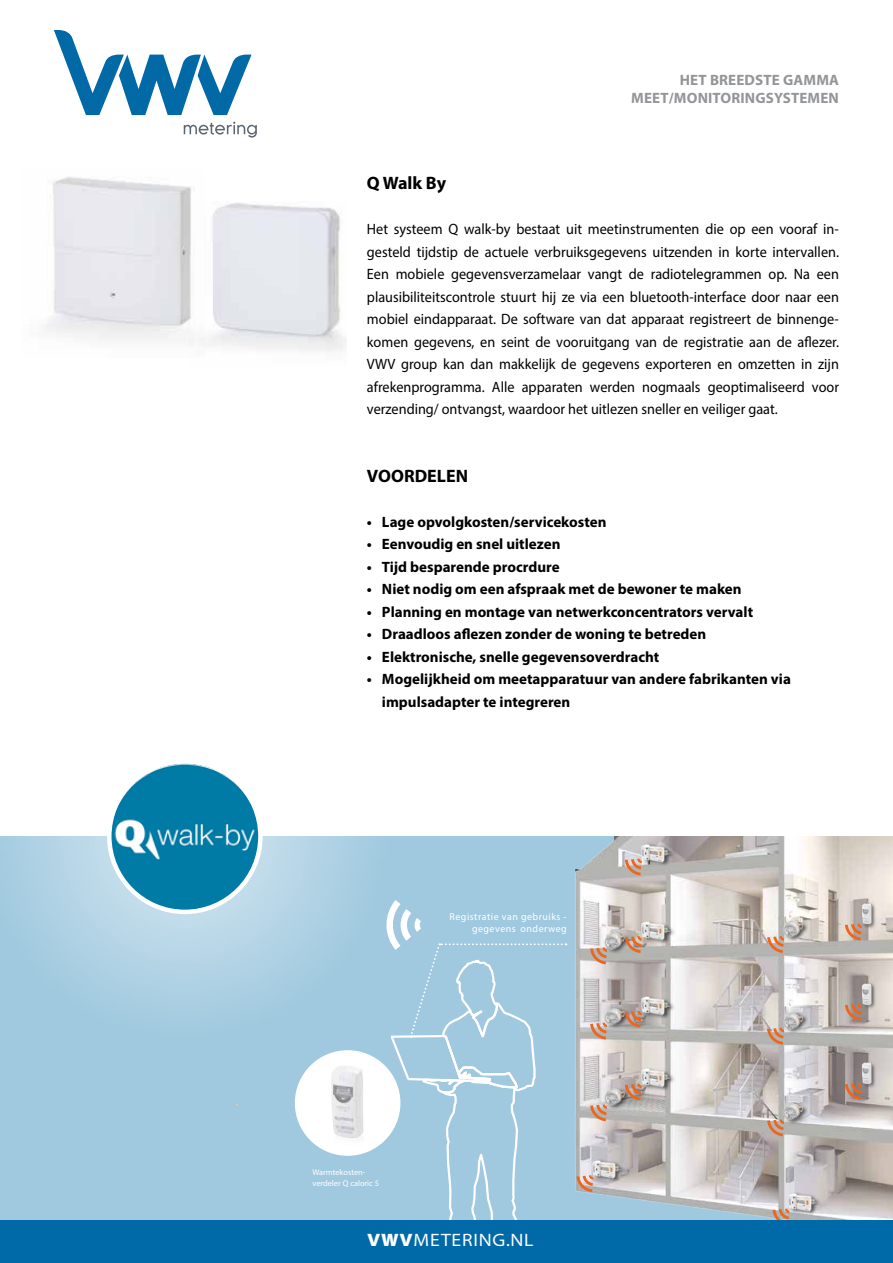
<style>
.page{position:relative;width:893px;height:1263px;background:#fff}
.page>*{position:absolute;margin:0;border:0;box-sizing:border-box;transform-origin:0 0}
.t1{font:700 18px "Myriad Pro";color:#000}
.t2{font:semi-expanded 18px "Myriad Pro";letter-spacing:.045em;color:#fff}
.t3{font:15px/22.5px "Myriad Pro";color:#000;text-align:justify;scale:.95 1}
.t4{font:700 15px/22.5px "Myriad Pro";color:#000}
.t5{font:700 15px/18px "Myriad Pro";letter-spacing:.01em;color:#939598;text-align:right}
.t6{font:italic 300 9.9px/12px "Helvetica Neue LT Pro";letter-spacing:.05em;color:#fff;text-align:right}
.t7{font:300 8.25px/10.5px "Helvetica Neue LT Pro";color:#fff}
.s1{font-weight:700}
.s2{font-weight:900}
</style>
<div class="page">
<svg style="left:184px;top:122px;width:73px;height:16px"></svg>
<svg style="left:54px;top:30px;width:198px;height:85px"></svg>
<div style="left:0;top:1219px;width:893px;height:44px;background:#0069a7"></div>
<img style="left:47px;top:177px;width:144px;height:167px">
<img style="left:189px;top:201px;width:157px;height:151px">
<div style="left:0;top:836px;width:893px;height:383px;background:#a0c9df"></div>
<img style="left:566px;top:836px;width:327px;height:383px">
<svg style="left:391px;top:900px;width:175px;height:319px"></svg>
<svg style="left:672px;top:842px;width:5px;height:25px"></svg>
<img style="left:637px;top:841px;width:35px;height:26px">
<svg style="left:672px;top:920px;width:5px;height:24px"></svg>
<img style="left:637px;top:919px;width:35px;height:26px">
<svg style="left:672px;top:995px;width:5px;height:24px"></svg>
<img style="left:637px;top:994px;width:35px;height:26px">
<svg style="left:672px;top:1067px;width:5px;height:24px"></svg>
<img style="left:637px;top:1066px;width:35px;height:26px">
<svg style="left:622px;top:1158px;width:5px;height:25px"></svg>
<img style="left:587px;top:1157px;width:35px;height:26px">
<svg style="left:818px;top:1192px;width:5px;height:24px"></svg>
<img style="left:783px;top:1190px;width:35px;height:27px">
<div style="left:605px;top:931px;width:25px;height:24px;background:#b3b3ae"></div>
<img style="left:603px;top:930px;width:23px;height:23px">
<svg style="left:784px;top:919px;width:24px;height:24px"></svg>
<img style="left:781px;top:918px;width:24px;height:24px">
<svg style="left:607px;top:1006px;width:23px;height:24px"></svg>
<img style="left:603px;top:1005px;width:23px;height:24px">
<svg style="left:784px;top:1011px;width:24px;height:24px"></svg>
<img style="left:781px;top:1010px;width:24px;height:24px">
<svg style="left:607px;top:1100px;width:23px;height:11px"></svg>
<img style="left:603px;top:1086px;width:23px;height:24px">
<svg style="left:805px;top:1102px;width:3px;height:23px"></svg>
<img style="left:781px;top:1101px;width:24px;height:24px">
<svg style="left:862px;top:902px;width:15px;height:28px"></svg>
<img style="left:853px;top:901px;width:22px;height:27px">
<svg style="left:862px;top:982px;width:15px;height:28px"></svg>
<img style="left:853px;top:981px;width:22px;height:27px">
<svg style="left:862px;top:1062px;width:15px;height:27px"></svg>
<img style="left:853px;top:1061px;width:22px;height:26px">
<svg style="left:625px;top:859px;width:17px;height:16px"></svg>
<svg style="left:590px;top:947px;width:17px;height:17px"></svg>
<svg style="left:590px;top:1023px;width:17px;height:16px"></svg>
<svg style="left:590px;top:1104px;width:17px;height:17px"></svg>
<svg style="left:576px;top:1175px;width:17px;height:17px"></svg>
<svg style="left:625px;top:936px;width:17px;height:17px"></svg>
<svg style="left:767px;top:936px;width:17px;height:17px"></svg>
<svg style="left:845px;top:924px;width:17px;height:16px"></svg>
<svg style="left:845px;top:1004px;width:17px;height:17px"></svg>
<svg style="left:845px;top:1083px;width:17px;height:17px"></svg>
<svg style="left:767px;top:1028px;width:17px;height:17px"></svg>
<svg style="left:767px;top:1119px;width:17px;height:17px"></svg>
<svg style="left:773px;top:1209px;width:16px;height:10px"></svg>
<svg style="left:625px;top:1011px;width:17px;height:17px"></svg>
<svg style="left:625px;top:1083px;width:17px;height:17px"></svg>
<div style="left:295px;top:1050px;width:105px;height:106px;background:#fff;border-radius:50%"></div>
<img style="left:301px;top:1058px;width:91px;height:92px">
<div style="left:0;top:631px;width:391px;height:411px;background:#fff;opacity:.75"></div>
<img style="left:109px;top:761px;width:151px;height:151px;border-radius:76px">
<div style="left:107px;top:758px;width:156px;height:156px;border:4px solid #fff;border-radius:50%"></div>
<p class="t5" style="left:631px;top:71px;width:209px">HET BREEDSTE GAMMA<br>MEET/MONITORINGSYSTEMEN</p>
<p class="t1" style="left:367px;top:171px;width:81px">Q Walk By</p>
<p class="t3" style="left:367px;top:217px;width:498px">Het systeem Q walk-by bestaat uit meetinstrumenten die op een vooraf in&shy;gesteld tijdstip de actuele verbruiksgegevens uitzenden in korte intervallen.<br>Een mobiele gegevensverzamelaar vangt de radiotelegrammen op. Na een plausibiliteitscontrole stuurt hij ze via een bluetooth-interface door naar een mobiel eindapparaat. De software van dat apparaat registreert de binnenge&shy;komen gegevens, en seint de vooruitgang van de registratie aan de aflezer.<br>VWV group kan dan makkelijk de gegevens exporteren en omzetten in zijn afrekenprogramma. Alle apparaten werden nogmaals geoptimaliseerd voor verzending/ ontvangst, waardoor het uitlezen sneller en veiliger gaat.</p>
<p class="t1" style="left:367px;top:464px;width:103px">VOORDELEN</p>
<p class="t4" style="left:367px;top:510px;width:241px">• Lage opvolgkosten/servicekosten</p>
<p class="t4" style="left:367px;top:532px;width:195px">• Eenvoudig en snel uitlezen</p>
<p class="t4" style="left:367px;top:555px;width:194px">• Tijd besparende procrdure</p>
<p class="t4" style="left:367px;top:577px;width:376px">• Niet nodig om een afspraak met de bewoner te maken</p>
<p class="t4" style="left:367px;top:600px;width:388px">• Planning en montage van netwerkconcentrators vervalt</p>
<p class="t4" style="left:367px;top:622px;width:341px">• Draadloos aflezen zonder de woning te betreden</p>
<p class="t4" style="left:367px;top:645px;width:294px">• Elektronische, snelle gegevensoverdracht</p>
<p class="t4" style="left:382px;top:667px;width:410px;text-indent:-15px">• Mogelijkheid om meetapparatuur van andere fabrikanten via impulsadapter te integreren</p>
<p class="t6" style="left:450px;top:910px;width:119px">Registratie van gebruiks - gegevens onderweg</p>
<p class="t7" style="left:312px;top:1167px;width:68px">Warmtekosten&shy;verdeler <span class="s1">Q caloric 5</span></p>
<p class="t2" style="left:367px;top:1230px;width:168px"><span class="s2">VWV</span>METERING.NL</p>
</div>
